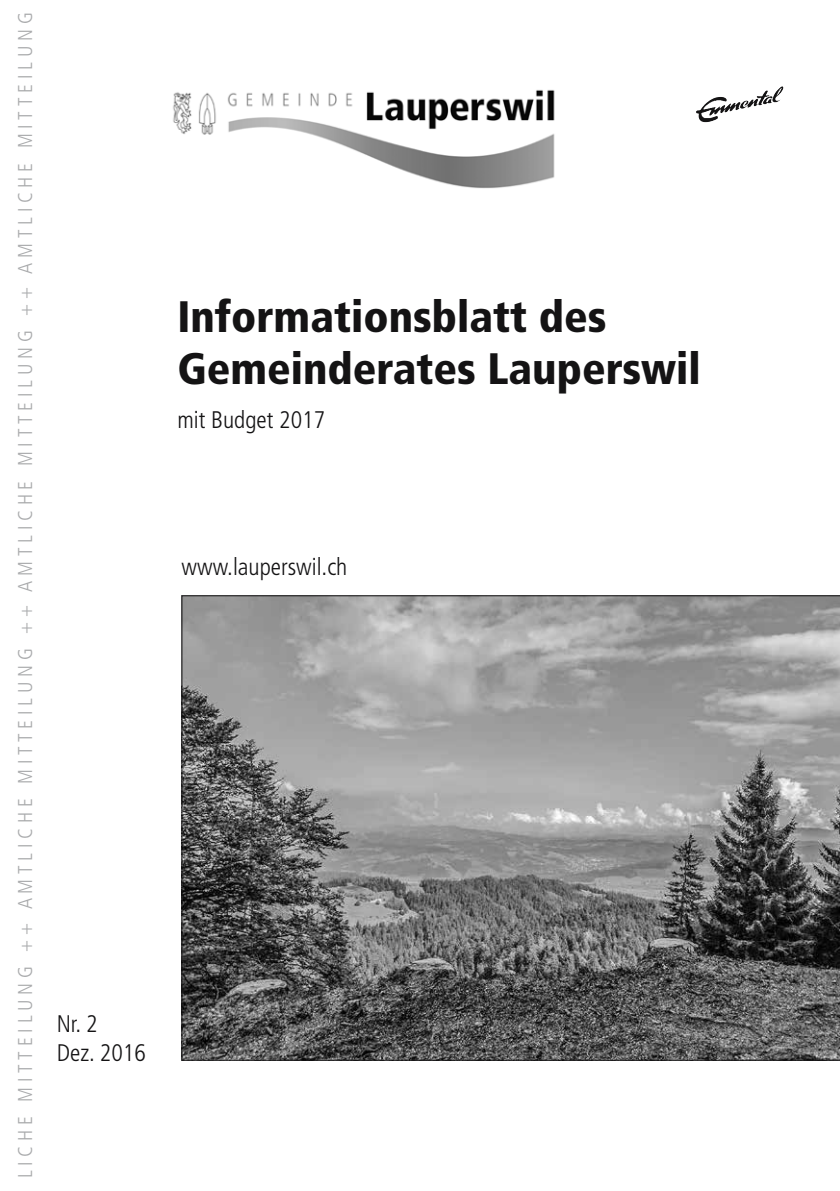
<style>
.page{position:relative;width:840px;height:1191px;background:#fff}
.page>*{position:absolute;margin:0;border:0;box-sizing:border-box;transform-origin:0 0}
.t1{font:900 condensed 44px/52px "Frutiger LT Std";color:#141314}
.t2{font:300 condensed 24px/28.8px "Frutiger LT Std";color:#141314}
.t3{font:300 condensed 20px "Frutiger LT Std";letter-spacing:.24em;color:#a9aaac}
</style>
<div class="page">
<svg style="left:181px;top:595px;width:658px;height:465px;background:#7f7f7f"></svg>
<img style="left:173px;top:90px;width:382px;height:99px">
<img style="left:755px;top:86px;width:28px;height:20px">
<p class="t3" style="left:14px;top:1178px;width:1167px;rotate:-90deg">LICHE MITTEILUNG ++ AMTLICHE MITTEILUNG ++ AMTLICHE MITTEILUNG ++ AMTLICHE MITTEILUNG</p>
<p class="t2" style="left:57px;top:1009px;width:91px">Nr. 2<br>Dez. 2016</p>
<h1 class="t1" style="left:177px;top:291px;width:524px">Informationsblatt des<br>Gemeinderates Lauperswil</h1>
<p class="t2" style="left:177px;top:406px;width:149px">mit Budget 2017</p>
<p class="t2" style="left:181px;top:553px;width:167px">www.lauperswil.ch</p>
</div>
